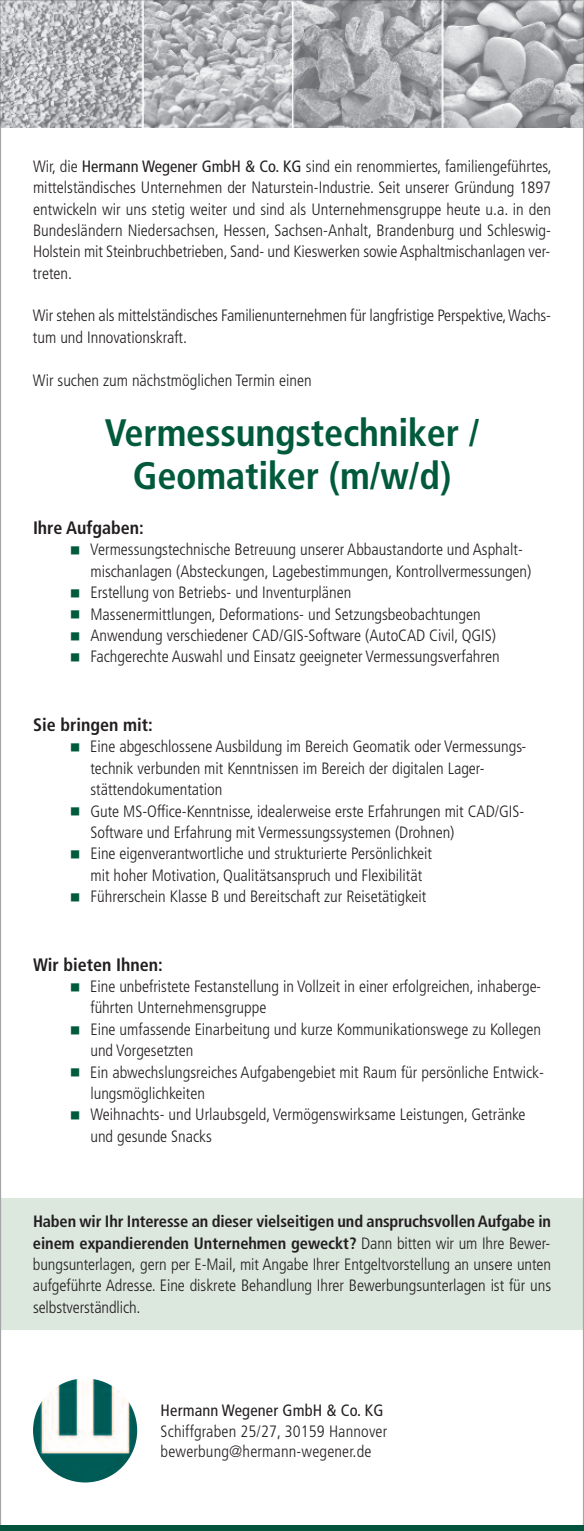
<style>
.page{position:relative;width:584px;height:1531px;background:#fff}
.page>*{position:absolute;margin:0;border:0;box-sizing:border-box;transform-origin:0 0}
.t1{font:700 condensed 38.25px/42.8px "Frutiger";letter-spacing:-.005em;color:#015a3c;text-align:center}
.t2{font:700 condensed 18px "Frutiger";color:#231f20}
.t3{font:300 condensed 16.43px/21.4px "Frutiger";color:#231f20;text-align:justify}
.t4{font:condensed 16.43px "Frutiger";letter-spacing:.01em;color:#231f20}
.s1{font-weight:400}
.s2{font-family:"The Sans Semi Bold Expert";font-weight:400;font-stretch:normal;font-size:9px;color:#015a3c}
.s3{font-weight:700}
</style>
<div class="page">
<div style="left:1px;top:1198px;width:581px;height:132px;background:#dce7de"></div>
<img style="left:33px;top:1378px;width:104px;height:104px;border-radius:50%">
<img style="left:0;top:0;width:584px;height:128px">
<div style="left:0;top:1525px;width:584px;height:6px;background:#01533d"></div>
<p class="t3" style="left:33px;top:157px;width:520px">Wir, die <span class="s1">Hermann Wegener GmbH &amp; Co. KG</span> sind ein renommiertes, familiengeführtes, mittelständisches Unternehmen der Naturstein-Industrie. Seit unserer Gründung 1897 entwickeln wir uns stetig weiter und sind als Unternehmensgruppe heute u.a. in den Bundesländern Niedersachsen, Hessen, Sachsen-Anhalt, Brandenburg und Schleswig-Holstein mit Steinbruchbetrieben, Sand- und Kieswerken sowie Asphaltmischanlagen ver&shy;treten.</p>
<p class="t3" style="left:33px;top:306px;width:519px">Wir stehen als mittelständisches Familienunternehmen für langfristige Perspektive,Wachs&shy;tum und Innovationskraft.</p>
<p class="t3" style="left:33px;top:370px;width:280px">Wir suchen zum nächstmöglichen Termin einen</p>
<h1 class="t1" style="left:105px;top:415px;width:376px">Vermessungstechniker /<br>Geomatiker (m/w/d)</h1>
<p class="t2" style="left:33px;top:521px;width:112px">Ihre Aufgaben:</p>
<p class="t3" style="left:71px;top:540px;width:453px"><span class="s2">Ô</span> Vermessungstechnische Betreuung unserer Abbaustandorte und Asphalt-</p>
<p class="t3" style="left:90px;top:562px;width:442px">mischanlagen (Absteckungen, Lagebestimmungen, Kontrollvermessungen)</p>
<p class="t3" style="left:71px;top:583px;width:281px"><span class="s2">Ô</span> Erstellung von Betriebs- und Inventurplänen</p>
<p class="t3" style="left:71px;top:604px;width:411px"><span class="s2">Ô</span> Massenermittlungen, Deformations- und Setzungsbeobachtungen</p>
<p class="t3" style="left:71px;top:626px;width:426px"><span class="s2">Ô</span> Anwendung verschiedener CAD/GIS-Software (AutoCAD Civil, QGIS)</p>
<p class="t3" style="left:71px;top:647px;width:430px"><span class="s2">Ô</span> Fachgerechte Auswahl und Einsatz geeigneter Vermessungsverfahren</p>
<p class="t2" style="left:33px;top:717px;width:121px">Sie bringen mit:</p>
<p class="t3" style="left:71px;top:737px;width:456px"><span class="s2">Ô</span> Eine abgeschlossene Ausbildung im Bereich Geomatik oder Vermessungs-</p>
<p class="t3" style="left:90px;top:759px;width:395px">technik verbunden mit Kenntnissen im Bereich der digitalen Lager-</p>
<p class="t3" style="left:90px;top:780px;width:133px">stättendokumentation</p>
<p class="t3" style="left:71px;top:801px;width:454px"><span class="s2">Ô</span> Gute MS-Office-Kenntnisse, idealerweise erste Erfahrungen mit CAD/GIS-</p>
<p class="t3" style="left:90px;top:823px;width:365px">Software und Erfahrung mit Vermessungssystemen (Drohnen)</p>
<p class="t3" style="left:71px;top:844px;width:362px"><span class="s2">Ô</span> Eine eigenverantwortliche und strukturierte Persönlichkeit</p>
<p class="t3" style="left:90px;top:865px;width:333px">mit hoher Motivation, Qualitätsanspruch und Flexibilität</p>
<p class="t3" style="left:71px;top:887px;width:356px"><span class="s2">Ô</span> Führerschein Klasse B und Bereitschaft zur Reisetätigkeit</p>
<p class="t2" style="left:33px;top:957px;width:131px">Wir bieten Ihnen:</p>
<p class="t3" style="left:71px;top:977px;width:471px"><span class="s2">Ô</span> Eine unbefristete Festanstellung in Vollzeit in einer erfolgreichen, inhaberge-</p>
<p class="t3" style="left:90px;top:998px;width:177px">führten Unternehmensgruppe</p>
<p class="t3" style="left:71px;top:1020px;width:471px"><span class="s2">Ô</span> Eine umfassende Einarbeitung und kurze Kommunikationswege zu Kollegen</p>
<p class="t3" style="left:90px;top:1041px;width:104px">und Vorgesetzten</p>
<p class="t3" style="left:71px;top:1062px;width:474px"><span class="s2">Ô</span> Ein abwechslungsreiches Aufgabengebiet mit Raum für persönliche Entwick-</p>
<p class="t3" style="left:90px;top:1084px;width:116px">lungsmöglichkeiten</p>
<p class="t3" style="left:71px;top:1105px;width:456px"><span class="s2">Ô</span> Weihnachts- und Urlaubsgeld, Vermögenswirksame Leistungen, Getränke</p>
<p class="t3" style="left:90px;top:1126px;width:123px">und gesunde Snacks</p>
<p class="t3" style="left:33px;top:1212px;width:519px"><span class="s3">Haben wir Ihr Interesse an dieser vielseitigen und anspruchsvollen Aufgabe in einem expandierenden Unternehmen geweckt?</span> Dann bitten wir um Ihre Bewer&shy;bungsunterlagen, gern per E-Mail, mit Angabe Ihrer Entgeltvorstellung an unsere unten aufgeführte Adresse. Eine diskrete Behandlung Ihrer Bewerbungsunterlagen ist für uns selbstverständlich.</p>
<p class="t4" style="left:161px;top:1404px;width:224px">Hermann Wegener GmbH &amp; Co. KG</p>
<p class="t3" style="left:161px;top:1422px;width:228px;line-height:20.2px">Schiffgraben 25/27, 30159 Hannover bewerbung@hermann-wegener.de</p>
</div>
